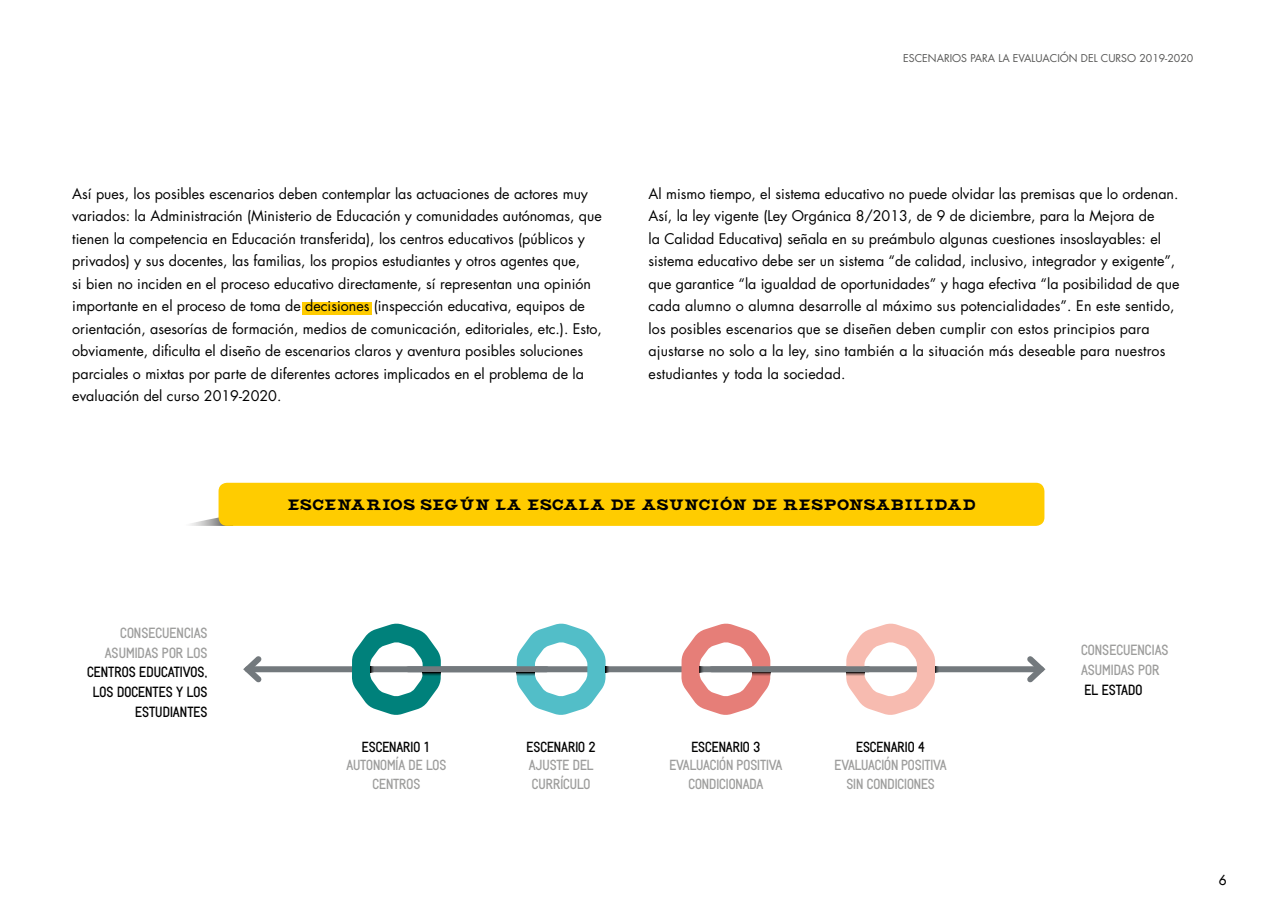
<style>
.page{position:relative;width:1263px;height:906px;background:#fff}
.page>*{position:absolute;margin:0;border:0;box-sizing:border-box;transform-origin:0 0}
.t1{font:15px "Combat";letter-spacing:.01em;color:#000}
.t2{font:14.4px/19.8px "CABND";color:#000;text-align:right}
.t3{font:14.4px/19.8px "CABND";color:#9d9d9c;text-align:right}
.t4{font:14.25px/22.5px "Futura LT";color:#000}
.t5{font:14.25px/18px "CABND";letter-spacing:-.005em;color:#9d9d9c;text-align:center}
.t6{font:14.25px "CABND";letter-spacing:-.005em;color:#000}
.t7{font:13.5px "Futura LT";color:#000}
.t8{font:10.5px "Futura LT";color:#575756}
</style>
<div class="page">
<svg style="left:190px;top:513px;width:35px;height:13px"></svg>
<div style="left:219px;top:483px;width:825px;height:43px;background:#fc0;border-radius:9px"></div>
<div style="left:302px;top:302px;width:70px;height:13px;background:#fc0"></div>
<div style="left:248px;top:666px;width:793px;height:6px;background:#73797d"></div>
<svg style="left:243px;top:656px;width:24px;height:27px"></svg>
<svg style="left:1022px;top:656px;width:24px;height:27px"></svg>
<svg style="left:352px;top:623px;width:89px;height:92px"></svg>
<svg style="left:681px;top:623px;width:89px;height:92px"></svg>
<svg style="left:517px;top:623px;width:92px;height:92px"></svg>
<svg style="left:846px;top:623px;width:93px;height:92px"></svg>
<p class="t8" style="left:903px;top:51px;width:292px">ESCENARIOS PARA LA EVALUACIÓN DEL CURSO 2019-2020</p>
<p class="t4" style="left:72px;top:182px;width:531px">Así pues, los posibles escenarios deben contemplar las actuaciones de actores muy variados: la Administración (Ministerio de Educación y comunidades autónomas, que tienen la competencia en Educación transferida), los centros educativos (públicos y privados) y sus docentes, las familias, los propios estudiantes y otros agentes que,<br>si bien no inciden en el proceso educativo directamente, sí representan una opinión importante en el proceso de toma de decisiones (inspección educativa, equipos de orientación, asesorías de formación, medios de comunicación, editoriales, etc.). Esto, obviamente, dificulta el diseño de escenarios claros y aventura posibles soluciones parciales o mixtas por parte de diferentes actores implicados en el problema de la evaluación del curso 2019-2020.</p>
<p class="t4" style="left:648px;top:182px;width:532px">Al mismo tiempo, el sistema educativo no puede olvidar las premisas que lo ordenan.<br>Así, la ley vigente (Ley Orgánica 8/2013, de 9 de diciembre, para la Mejora de<br>la Calidad Educativa) señala en su preámbulo algunas cuestiones insoslayables: el sistema educativo debe ser un sistema “de calidad, inclusivo, integrador y exigente”, que garantice “la igualdad de oportunidades” y haga efectiva “la posibilidad de que cada alumno o alumna desarrolle al máximo sus potencialidades”. En este sentido, los posibles escenarios que se diseñen deben cumplir con estos principios para ajustarse no solo a la ley, sino también a la situación más deseable para nuestros estudiantes y toda la sociedad.</p>
<p class="t1" style="left:287px;top:496px;width:690px">ESCENARIOS SEGÚN LA ESCALA DE ASUNCIÓN DE RESPONSABILIDAD</p>
<p class="t3" style="left:105px;top:622px;width:104px">CONSECUENCIAS<br>ASUMIDAS POR LOS</p>
<p class="t2" style="left:87px;top:662px;width:122px">CENTROS EDUCATIVOS,<br>LOS DOCENTES Y LOS<br>ESTUDIANTES</p>
<p class="t6" style="left:362px;top:739px;width:71px">ESCENARIO 1</p>
<p class="t5" style="left:346px;top:756px;width:101px">AUTONOMÍA DE LOS<br>CENTROS</p>
<p class="t6" style="left:527px;top:739px;width:71px">ESCENARIO 2</p>
<p class="t5" style="left:529px;top:756px;width:66px;text-align:left">AJUSTE DEL<br>CURRÍCULO</p>
<p class="t6" style="left:691px;top:739px;width:71px">ESCENARIO 3</p>
<p class="t5" style="left:669px;top:756px;width:114px">EVALUACIÓN POSITIVA<br>CONDICIONADA</p>
<p class="t6" style="left:856px;top:739px;width:71px">ESCENARIO 4</p>
<p class="t5" style="left:834px;top:756px;width:114px">EVALUACIÓN POSITIVA<br>SIN CONDICIONES</p>
<p class="t3" style="left:1081px;top:640px;width:89px;text-align:left">CONSECUENCIAS<br>ASUMIDAS POR</p>
<p class="t2" style="left:1084px;top:679px;width:59px">EL ESTADO</p>
<p class="t7" style="left:1219px;top:870px;width:9px">6</p>
</div>
